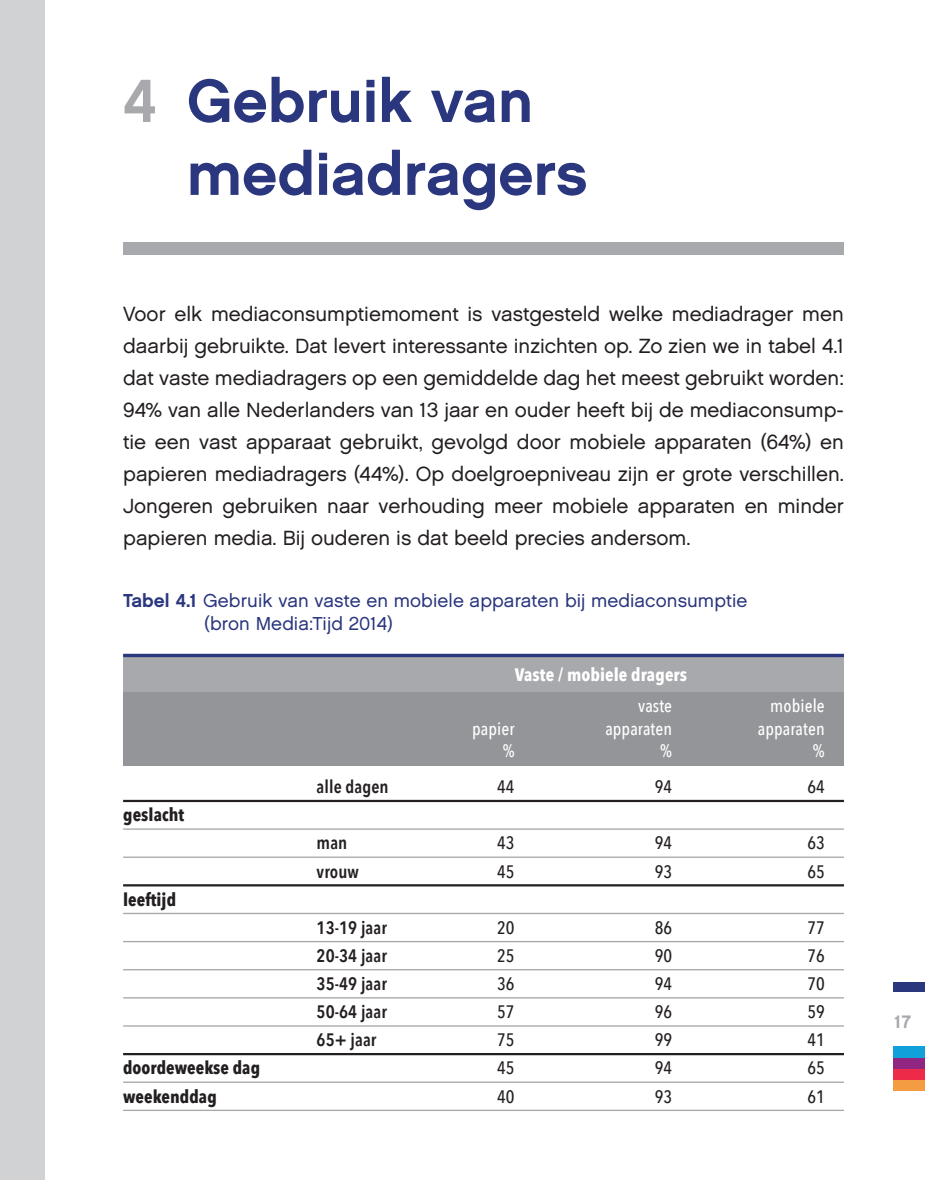
<style>
.page{position:relative;width:925px;height:1180px;background:#fff}
.page>*{position:absolute;margin:0;border:0;box-sizing:border-box;transform-origin:0 0}
.t1{font:60.75px "Chalet New York Nineteen Sixty";color:#2a367e}
.t2{font:20.47px/31.9px "Chalet London Nineteen Sixty";color:#231f20;text-align:justify}
.t3{font:18.68px "Chalet London Nineteen Sixty";letter-spacing:.005em;color:#2a367e}
.t4{font:600 18px "Avenir Next Condensed";letter-spacing:.005em;color:#231f20}
.t5{font:500 18px "Avenir Next Condensed";letter-spacing:.005em;color:#231f20}
.t6{font:700 18px "Avenir Next Condensed";color:#231f20}
.t7{font:500 18px "Avenir Next Condensed";letter-spacing:.005em;color:#fff}
.t8{font:700 18px "Avenir Next Condensed";letter-spacing:.005em;color:#fff}
.t9{font:18px "Chalet New York Nineteen Sixty";color:#a8a9ad}
.s1{color:#a8a9ad}
.s2{font-family:"Chalet New York Nineteen Sixty"}
</style>
<div class="page">
<div style="left:0;top:0;width:45px;height:1180px;background:#d1d2d4"></div>
<div style="left:893px;top:982px;width:32px;height:10px;background:#2a367e"></div>
<div style="left:123px;top:242px;width:721px;height:13px;background:#a8a9ad"></div>
<div style="left:123px;top:657px;width:721px;height:109px;background:#a8a9ad"></div>
<div style="left:123px;top:692px;width:721px;height:74px;background:#939598"></div>
<hr style="left:123px;top:800px;width:721px;height:2px;background:#231f20">
<hr style="left:123px;top:828px;width:721px;height:2px;background:#a8a9ad">
<hr style="left:123px;top:856px;width:721px;height:2px;background:#a8a9ad">
<hr style="left:123px;top:884px;width:721px;height:2px;background:#231f20">
<hr style="left:123px;top:913px;width:721px;height:1px;background:#a8a9ad">
<hr style="left:123px;top:941px;width:721px;height:1px;background:#a8a9ad">
<hr style="left:123px;top:969px;width:721px;height:1px;background:#a8a9ad">
<hr style="left:123px;top:997px;width:721px;height:1px;background:#a8a9ad">
<hr style="left:123px;top:1025px;width:721px;height:2px;background:#a8a9ad">
<hr style="left:123px;top:1053px;width:721px;height:2px;background:#231f20">
<hr style="left:123px;top:1081px;width:721px;height:2px;background:#a8a9ad">
<hr style="left:123px;top:1110px;width:721px;height:1px;background:#a8a9ad">
<hr style="left:123px;top:654px;width:721px;height:3px;background:#2a367e">
<div style="left:893px;top:1079px;width:32px;height:12px;background:#f49c41"></div>
<div style="left:893px;top:1068px;width:32px;height:11px;background:#ed2a47"></div>
<div style="left:893px;top:1057px;width:32px;height:11px;background:#902582"></div>
<div style="left:893px;top:1046px;width:32px;height:11px;background:#12a0db"></div>
<p class="t1" style="left:123px;top:64px;width:411px"><span class="s1">4</span> Gebruik van</p>
<p class="t1" style="left:187px;top:137px;width:402px">mediadragers</p>
<p class="t2" style="left:123px;top:298px;width:722px">Voor elk mediaconsumptiemoment is vastgesteld welke mediadrager men daarbij gebruikte. Dat levert interessante inzichten op. Zo zien we in tabel 4.1 dat vaste mediadragers op een gemiddelde dag het meest gebruikt worden:<br>94% van alle Nederlanders van 13 jaar en ouder heeft bij de mediaconsump&shy;tie een vast apparaat gebruikt, gevolgd door mobiele apparaten (64%) en papieren mediadragers (44%). Op doelgroepniveau zijn er grote verschillen.<br>Jongeren gebruiken naar verhouding meer mobiele apparaten en minder papieren media. Bij ouderen is dat beeld precies andersom.</p>
<p class="t3" style="left:123px;top:589px;width:626px"><span class="s2">Tabel 4.1</span> Gebruik van vaste en mobiele apparaten bij mediaconsumptie</p>
<p class="t3" style="left:204px;top:612px;width:190px">(bron Media:Tijd 2014)</p>
<p class="t8" style="left:515px;top:663px;width:174px">Vaste / mobiele dragers</p>
<p class="t7" style="left:638px;top:695px;width:35px">vaste</p>
<p class="t7" style="left:770px;top:695px;width:56px">mobiele</p>
<p class="t7" style="left:472px;top:717px;width:44px">papier</p>
<p class="t7" style="left:605px;top:717px;width:68px">apparaten</p>
<p class="t7" style="left:758px;top:717px;width:68px">apparaten</p>
<p class="t7" style="left:503px;top:740px;width:13px">%</p>
<p class="t7" style="left:660px;top:740px;width:13px">%</p>
<p class="t7" style="left:813px;top:740px;width:13px">%</p>
<p class="t4" style="left:317px;top:776px;width:74px">alle dagen</p>
<p class="t5" style="left:497px;top:776px;width:19px">44</p>
<p class="t5" style="left:655px;top:776px;width:19px">94</p>
<p class="t5" style="left:807px;top:776px;width:19px">64</p>
<p class="t6" style="left:123px;top:804px;width:63px">geslacht</p>
<p class="t4" style="left:317px;top:832px;width:32px">man</p>
<p class="t5" style="left:497px;top:832px;width:19px">43</p>
<p class="t5" style="left:655px;top:832px;width:19px">94</p>
<p class="t5" style="left:807px;top:832px;width:19px">63</p>
<p class="t4" style="left:317px;top:860px;width:44px">vrouw</p>
<p class="t5" style="left:497px;top:860px;width:19px">45</p>
<p class="t5" style="left:655px;top:860px;width:19px">93</p>
<p class="t5" style="left:807px;top:860px;width:19px">65</p>
<p class="t6" style="left:123px;top:888px;width:55px">leeftijd</p>
<p class="t4" style="left:317px;top:917px;width:72px">13-19 jaar</p>
<p class="t5" style="left:497px;top:917px;width:19px">20</p>
<p class="t5" style="left:655px;top:917px;width:19px">86</p>
<p class="t5" style="left:807px;top:917px;width:19px">77</p>
<p class="t4" style="left:317px;top:945px;width:72px">20-34 jaar</p>
<p class="t5" style="left:497px;top:945px;width:19px">25</p>
<p class="t5" style="left:655px;top:945px;width:19px">90</p>
<p class="t5" style="left:807px;top:945px;width:19px">76</p>
<p class="t4" style="left:317px;top:973px;width:72px">35-49 jaar</p>
<p class="t5" style="left:497px;top:973px;width:19px">36</p>
<p class="t5" style="left:655px;top:973px;width:19px">94</p>
<p class="t5" style="left:807px;top:973px;width:19px">70</p>
<p class="t4" style="left:317px;top:1001px;width:72px">50-64 jaar</p>
<p class="t5" style="left:497px;top:1001px;width:19px">57</p>
<p class="t5" style="left:655px;top:1001px;width:19px">96</p>
<p class="t5" style="left:807px;top:1001px;width:19px">59</p>
<p class="t4" style="left:317px;top:1029px;width:61px">65+ jaar</p>
<p class="t5" style="left:497px;top:1029px;width:19px">75</p>
<p class="t5" style="left:655px;top:1029px;width:19px">99</p>
<p class="t5" style="left:807px;top:1029px;width:19px">41</p>
<p class="t6" style="left:123px;top:1057px;width:139px">doordeweekse dag</p>
<p class="t5" style="left:497px;top:1057px;width:19px">45</p>
<p class="t5" style="left:655px;top:1057px;width:19px">94</p>
<p class="t5" style="left:807px;top:1057px;width:19px">65</p>
<p class="t6" style="left:123px;top:1085px;width:95px">weekenddag</p>
<p class="t5" style="left:497px;top:1085px;width:19px">40</p>
<p class="t5" style="left:655px;top:1085px;width:19px">93</p>
<p class="t5" style="left:807px;top:1085px;width:19px">61</p>
<p class="t9" style="left:894px;top:1010px;width:19px">17</p>
</div>
